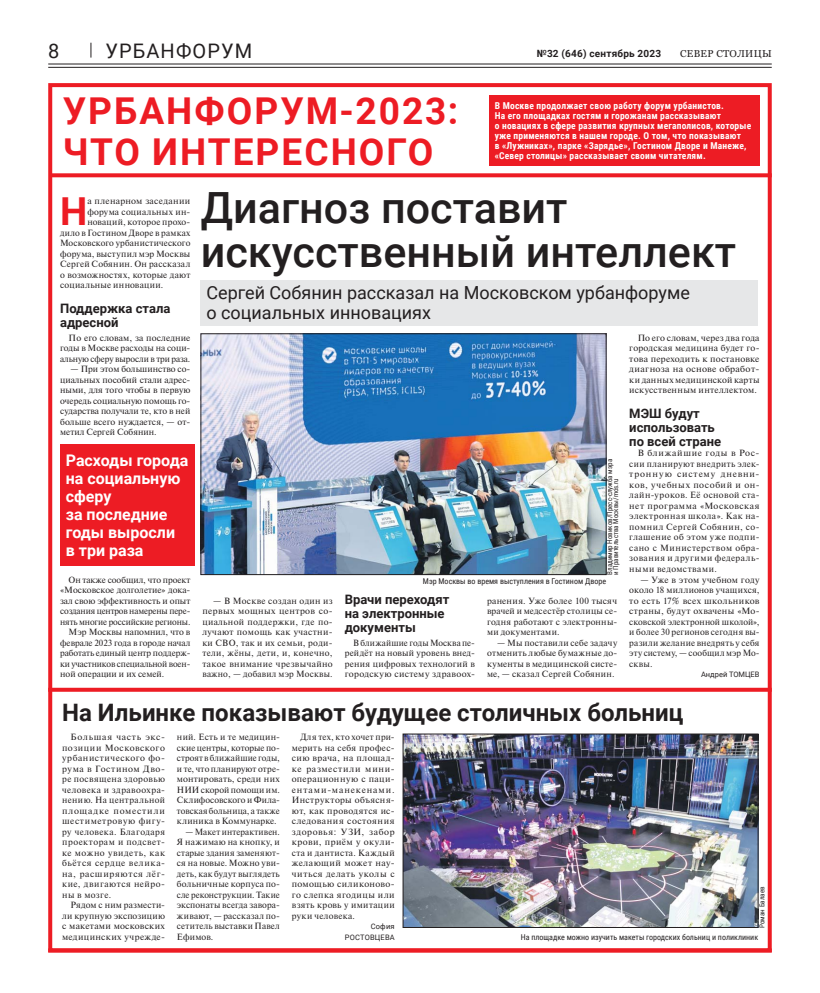
<style>
.page{position:relative;width:820px;height:993px;background:#fff}
.page>*{position:absolute;margin:0;border:0;box-sizing:border-box;transform-origin:0 0}
.t1{font:500 43px/44px "Roboto";color:#231f20}
.t2{font:700 38.5px "Roboto";color:#ed1c24}
.t3{font:700 37px/41px "Roboto";letter-spacing:.055em;color:#ed1c24}
.t4{font:700 24px "Roboto";color:#231f20}
.t5{font:20px "Roboto";letter-spacing:.055em;color:#231f20}
.t6{font:18px/20px "Roboto";color:#231f20}
.t7{font:700 16px/18px "Roboto";color:#fff}
.t8{font:700 13px/14px "Roboto";color:#231f20}
.t9{font:700 10px "Roboto";letter-spacing:.02em;color:#231f20}
.t10{font:10px "Georgia";letter-spacing:.03em;color:#231f20}
.t11{font:700 9.5px/10px "Roboto Condensed";letter-spacing:.02em;color:#fff}
.t12{font:9px/10.5px "Newton C";letter-spacing:.015em;color:#231f20;text-align:justify}
.t13{font:9px "Newton C";letter-spacing:-.01em;color:#231f20}
.t14{font:9px "Newton C";letter-spacing:-.005em;color:#231f20}
.t15{font:9px "Newton C";letter-spacing:-.015em;color:#231f20}
.t16{font:8px "Roboto Condensed";color:#231f20}
.t17{font:7.5px/10.5px "Roboto";letter-spacing:.02em;color:#231f20;text-align:right}
.t18{font:7.5px "Roboto";color:#231f20}
.t19{font:7px/6px "Roboto Condensed";color:#231f20}
</style>
<div class="page">
<svg style="left:91px;top:43px;width:1px;height:15px"></svg>
<hr style="left:48px;top:64px;width:723px;height:1px;background:#231f20">
<hr style="left:48px;top:67px;width:723px;height:1px;background:#231f20">
<div style="left:48px;top:83px;width:723px;height:869px;border:4px solid #ed1c24"></div>
<svg style="left:49px;top:173px;width:722px;height:4px;background:#ee2d34"></svg>
<svg style="left:48px;top:948px;width:723px;height:4px;background:#ed262e"></svg>
<svg style="left:48px;top:687px;width:723px;height:4px;background:#f0474d"></svg>
<img style="left:405px;top:735px;width:351px;height:190px">
<div style="left:403px;top:733px;width:355px;height:194px;border:1px solid #231f20"></div>
<div style="left:489px;top:95px;width:270px;height:71px;background:#ed1c24"></div>
<img style="left:203px;top:335px;width:401px;height:237px">
<div style="left:201px;top:333px;width:405px;height:241px;border:1px solid #231f20"></div>
<div style="left:201px;top:280px;width:556px;height:45px;background:#e6e7e8"></div>
<div style="left:60px;top:444px;width:134px;height:122px;background:#ed1c24"></div>
<h3 class="t5" style="left:48px;top:39px;width:13px">8</h3>
<h3 class="t5" style="left:105px;top:39px;width:148px">УРБАНФОРУМ</h3>
<p class="t9" style="left:536px;top:48px;width:126px">№32 (646) сентябрь 2023</p>
<p class="t10" style="left:679px;top:48px;width:93px">СЕВЕР СТОЛИЦЫ</p>
<h3 class="t3" style="left:63px;top:90px;width:397px">УРБАНФОРУМ-2023:<br>ЧТО ИНТЕРЕСНОГО</h3>
<p class="t11" style="left:494px;top:101px;width:258px">В Москве продолжает свою работу форум урбанистов.<br>На его площадках гостям и горожанам рассказывают<br>о новациях в сфере развития крупных мегаполисов, которые уже применяются в нашем городе. О том, что показывают<br>в «Лужниках», парке «Зарядье», Гостином Дворе и Манеже, «Север столицы» рассказывает своим читателям.</p>
<h2 class="t2" style="left:60px;top:189px;width:29px">Н</h2>
<p class="t12" style="left:87px;top:197px;width:104px">а пленарном заседании</p>
<h1 class="t1" style="left:201px;top:186px;width:536px">Диагноз поставит искусственный интеллект</h1>
<h3 class="t6" style="left:206px;top:283px;width:485px">Сергей Собянин рассказал на Московском урбанфоруме о социальных инновациях</h3>
<p class="t12" style="left:87px;top:207px;width:104px">форума социальных ин-</p>
<p class="t12" style="left:87px;top:218px;width:104px">новаций, которое прохо-</p>
<p class="t12" style="left:60px;top:228px;width:132px">дило в Гостином Дворе в рамках</p>
<p class="t12" style="left:60px;top:239px;width:132px">Московского урбанистического</p>
<p class="t12" style="left:60px;top:249px;width:132px">форума, выступил мэр Москвы</p>
<p class="t12" style="left:60px;top:260px;width:132px">Сергей Собянин. Он рассказал</p>
<p class="t12" style="left:60px;top:270px;width:132px">о возможностях, которые дают</p>
<p class="t12" style="left:60px;top:281px;width:105px">социальные инновации.</p>
<h3 class="t8" style="left:60px;top:301px;width:112px">Поддержка стала адресной</h3>
<p class="t12" style="left:60px;top:333px;width:132px;text-indent:9px">По его словам, за последние годы в Москве расходы на соци&shy;альную сферу выросли в три раза.</p>
<p class="t12" style="left:60px;top:365px;width:132px;text-indent:10px">— При этом большинство со&shy;циальных пособий стали адрес&shy;ными, для того чтобы в первую очередь социальную помощь го&shy;сударства получали те, кто в ней больше всего нуждается, — от&shy;метил Сергей Собянин.</p>
<p class="t12" style="left:629px;top:333px;width:132px;text-indent:9px">По его словам, через два года городская медицина будет го&shy;това переходить к постановке диагноза на основе обработ&shy;ки данных медицинской карты искусственным интеллектом.</p>
<h3 class="t8" style="left:629px;top:406px;width:93px">МЭШ будут использовать по всей стране</h3>
<p class="t12" style="left:629px;top:449px;width:132px;text-indent:9px">В ближайшие годы в Рос&shy;сии планируют внедрить элек&shy;тронную систему дневни&shy;ков, учебных пособий и он&shy;лайн-уроков. Её основой ста&shy;нет программа «Московская электронная школа». Как на&shy;помнил Сергей Собянин, со&shy;глашение об этом уже подпи&shy;сано с Министерством обра&shy;зования и другими федераль&shy;ными ведомствами.</p>
<p class="t12" style="left:629px;top:575px;width:132px;text-indent:11px">— Уже в этом учебном году около 18 миллионов учащихся, то есть 17% всех школьников страны, будут охвачены «Мо&shy;сковской электронной школой», и более 30 регионов сегодня вы&shy;разили желание внедрять у себя эту систему, — сообщил мэр Мо&shy;сквы.</p>
<p class="t18" style="left:700px;top:670px;width:60px">Андрей ТОМЦЕВ</p>
<h3 class="t7" style="left:66px;top:451px;width:124px">Расходы города на социальную сферу<br>за последние годы выросли<br>в три раза</h3>
<p class="t19" style="left:606px;top:574px;width:117px;rotate:-90deg">Владимир Новиков/Пресс-служба мэра и Правительства Москвы/mos.ru</p>
<p class="t14" style="left:69px;top:576px;width:123px">Он также сообщил, что проект</p>
<p class="t12" style="left:60px;top:585px;width:132px">«Московское долголетие» дока-</p>
<p class="t12" style="left:60px;top:596px;width:132px">зал свою эффективность и опыт</p>
<p class="t15" style="left:60px;top:607px;width:132px">создания центров намерены пере-</p>
<p class="t13" style="left:60px;top:618px;width:132px">нять многие российские регионы.</p>
<p class="t12" style="left:69px;top:627px;width:123px">Мэр Москвы напомнил, что в</p>
<p class="t12" style="left:60px;top:638px;width:132px">феврале 2023 года в городе начал</p>
<p class="t14" style="left:60px;top:649px;width:132px">работать единый центр поддерж-</p>
<p class="t13" style="left:60px;top:660px;width:132px">ки участников специальной воен-</p>
<p class="t12" style="left:60px;top:669px;width:106px">ной операции и их семей.</p>
<p class="t16" style="left:423px;top:576px;width:184px">Мэр Москвы во время выступления в Гостином Дворе</p>
<p class="t12" style="left:202px;top:596px;width:132px;text-indent:11px">— В Москве создан один из первых мощных центров со&shy;циальной поддержки, где по&shy;лучают помощь как участни&shy;ки СВО, так и их семьи, роди&shy;тели, жёны, дети, и, конечно, такое внимание чрезвычайно важно, — добавил мэр Москвы.</p>
<h3 class="t8" style="left:344px;top:592px;width:106px">Врачи переходят на электронные документы</h3>
<p class="t12" style="left:487px;top:596px;width:132px">ранения. Уже более 100 тысяч врачей и медсестёр столицы се&shy;годня работают с электронны&shy;ми документами.</p>
<p class="t12" style="left:487px;top:638px;width:132px;text-indent:10px">— Мы поставили себе задачу отменить любые бумажные до&shy;кументы в медицинской систе&shy;ме, — сказал Сергей Собянин.</p>
<p class="t12" style="left:344px;top:638px;width:132px;text-indent:9px">В ближайшие годы Москва пе&shy;рейдёт на новый уровень внед&shy;рения цифровых технологий в городскую систему здравоох-</p>
<h3 class="t4" style="left:62px;top:698px;width:622px">На Ильинке показывают будущее столичных больниц</h3>
<p class="t12" style="left:62px;top:732px;width:104px;text-indent:9px">Большая часть экс&shy;позиции Московского урбанистического фо&shy;рума в Гостином Дво&shy;ре посвящена здоровью человека и здравоохра&shy;нению. На центральной площадке поместили шестиметровую фигу&shy;ру человека. Благодаря проекторам и подсвет&shy;ке можно увидеть, как бьётся сердце велика&shy;на, расширяются лёг&shy;кие, двигаются нейро&shy;ны в мозге.</p>
<p class="t12" style="left:62px;top:900px;width:104px;text-indent:9px">Рядом с ним размести&shy;ли крупную экспозицию с макетами московских медицинских учрежде-</p>
<p class="t12" style="left:177px;top:732px;width:104px">ний. Есть и те медицин&shy;ские центры, которые по&shy;строят в ближайшие годы, и те, что планируют отре&shy;монтировать, среди них НИИ скорой помощи им.<br>Склифосовского и Фила&shy;товская больница, а также клиника в Коммунарке.</p>
<p class="t12" style="left:177px;top:827px;width:104px;text-indent:9px">— Макет интерактивен.<br>Я нажимаю на кнопку, и старые здания заменяют&shy;ся на новые. Можно уви&shy;деть, как будут выглядеть больничные корпуса по&shy;сле реконструкции. Такие экспонаты всегда завора&shy;живают, — рассказал по&shy;сетитель выставки Павел Ефимов.</p>
<p class="t12" style="left:292px;top:732px;width:104px;text-indent:9px">Для тех, кто хочет при&shy;мерить на себя профес&shy;сию врача, на площад&shy;ке разместили мини&shy;операционную с паци&shy;ентами-манекенами.<br>Инструкторы объясня&shy;ют, как проводятся ис&shy;следования состояния здоровья: УЗИ, забор крови, приём у окули&shy;ста и дантиста. Каждый желающий может нау&shy;читься делать уколы с помощью силиконово&shy;го слепка ягодицы или взять кровь у имитации руки человека.</p>
<p class="t17" style="left:345px;top:921px;width:51px">София<br>РОСТОВЦЕВА</p>
<p class="t16" style="left:520px;top:932px;width:239px">На площадке можно изучить макеты городских больниц и поликлиник</p>
<p class="t19" style="left:758px;top:927px;width:43px;rotate:-90deg">Роман Балаев</p>
</div>
